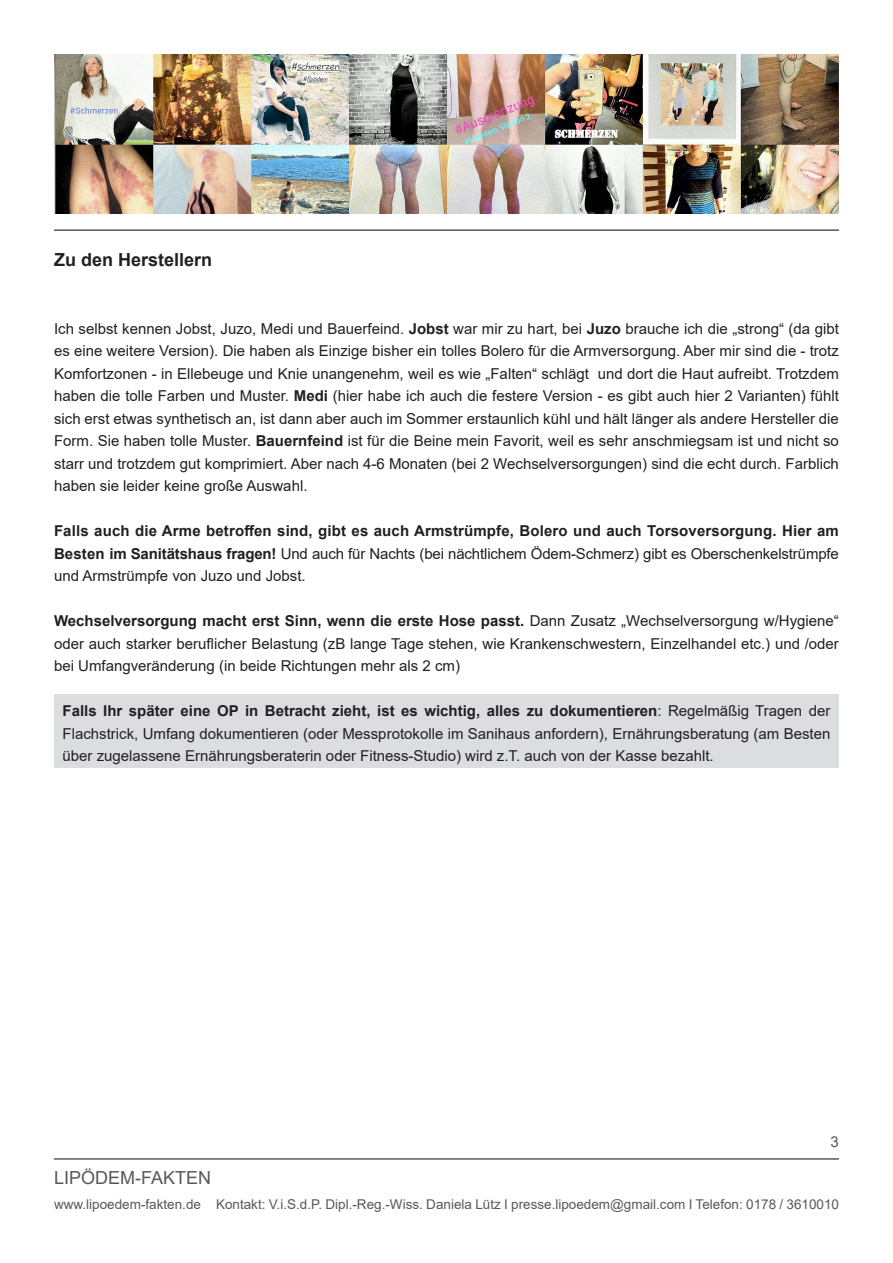
<style>
.page{position:relative;width:893px;height:1263px;background:#fff}
.page>*{position:absolute;margin:0;border:0;box-sizing:border-box;transform-origin:0 0}
.t1{font:700 18px "Arial";color:#231f20}
.t2{font:18px "Arial";color:#57585a}
.t3{font:15px/22.5px "Arial";color:#231f20;text-align:justify}
.t4{font:700 15px/22.5px "Arial";letter-spacing:.01em;color:#231f20;text-align:justify}
.t5{font:15px "Arial";color:#57585a}
.t6{font:13.5px "Arial";color:#57585a}
.s1{font-weight:700}
.s2{font-weight:400}
</style>
<div class="page">
<img style="left:54px;top:54px;width:785px;height:159px">
<hr style="left:54px;top:230px;width:785px;height:1px;background:#231f20">
<hr style="left:54px;top:1158px;width:785px;height:1px;background:#231f20">
<div style="left:54px;top:694px;width:785px;height:74px;background:#dcdddf"></div>
<p class="t1" style="left:54px;top:247px;width:160px">Zu den Herstellern</p>
<p class="t3" style="left:54px;top:317px;width:786px">Ich selbst kennen Jobst, Juzo, Medi und Bauerfeind. <span class="s1">Jobst</span> war mir zu hart, bei <span class="s1">Juzo</span> brauche ich die „strong“ (da gibt es eine weitere Version). Die haben als Einzige bisher ein tolles Bolero für die Armversorgung. Aber mir sind die - trotz Komfortzonen - in Ellebeuge und Knie unangenehm, weil es wie „Falten“ schlägt und dort die Haut aufreibt. Trotzdem haben die tolle Farben und Muster. <span class="s1">Medi</span> (hier habe ich auch die festere Version - es gibt auch hier 2 Varianten) fühlt sich erst etwas synthetisch an, ist dann aber auch im Sommer erstaunlich kühl und hält länger als andere Hersteller die Form. Sie haben tolle Muster. <span class="s1">Bauernfeind</span> ist für die Beine mein Favorit, weil es sehr anschmiegsam ist und nicht so starr und trotzdem gut komprimiert. Aber nach 4-6 Monaten (bei 2 Wechselversorgungen) sind die echt durch. Farblich haben sie leider keine große Auswahl.</p>
<p class="t4" style="left:54px;top:520px;width:786px">Falls auch die Arme betroffen sind, gibt es auch Armstrümpfe, Bolero und auch Torsoversorgung. Hier am Besten im Sanitätshaus fragen! <span class="s2">Und auch für Nachts (bei nächtlichem Ödem-Schmerz) gibt es Oberschenkelstrümpfe und Armstrümpfe von Juzo und Jobst.</span></p>
<p class="t3" style="left:54px;top:609px;width:786px"><span class="s1">Wechselversorgung macht erst Sinn, wenn die erste Hose passt.</span> Dann Zusatz „Wechselversorgung w/Hygiene“ oder auch starker beruflicher Belastung (zB lange Tage stehen, wie Krankenschwestern, Einzelhandel etc.) und /oder bei Umfangveränderung (in beide Richtungen mehr als 2 cm)</p>
<p class="t3" style="left:63px;top:699px;width:769px"><span class="s1">Falls Ihr später eine OP in Betracht zieht, ist es wichtig, alles zu dokumentieren</span>: Regelmäßig Tragen der Flachstrick, Umfang dokumentieren (oder Messprotokolle im Sanihaus anfordern), Ernährungsberatung (am Besten über zugelassene Ernährungsberaterin oder Fitness-Studio) wird z.T. auch von der Kasse bezahlt.</p>
<p class="t5" style="left:831px;top:1131px;width:10px">3</p>
<p class="t2" style="left:54px;top:1165px;width:159px">LIPÖDEM-FAKTEN</p>
<p class="t6" style="left:54px;top:1195px;width:787px">www.lipoedem-fakten.de Kontakt: V.i.S.d.P. Dipl.-Reg.-Wiss. Daniela Lütz I presse.lipoedem@gmail.com I Telefon: 0178 / 3610010</p>
</div>
